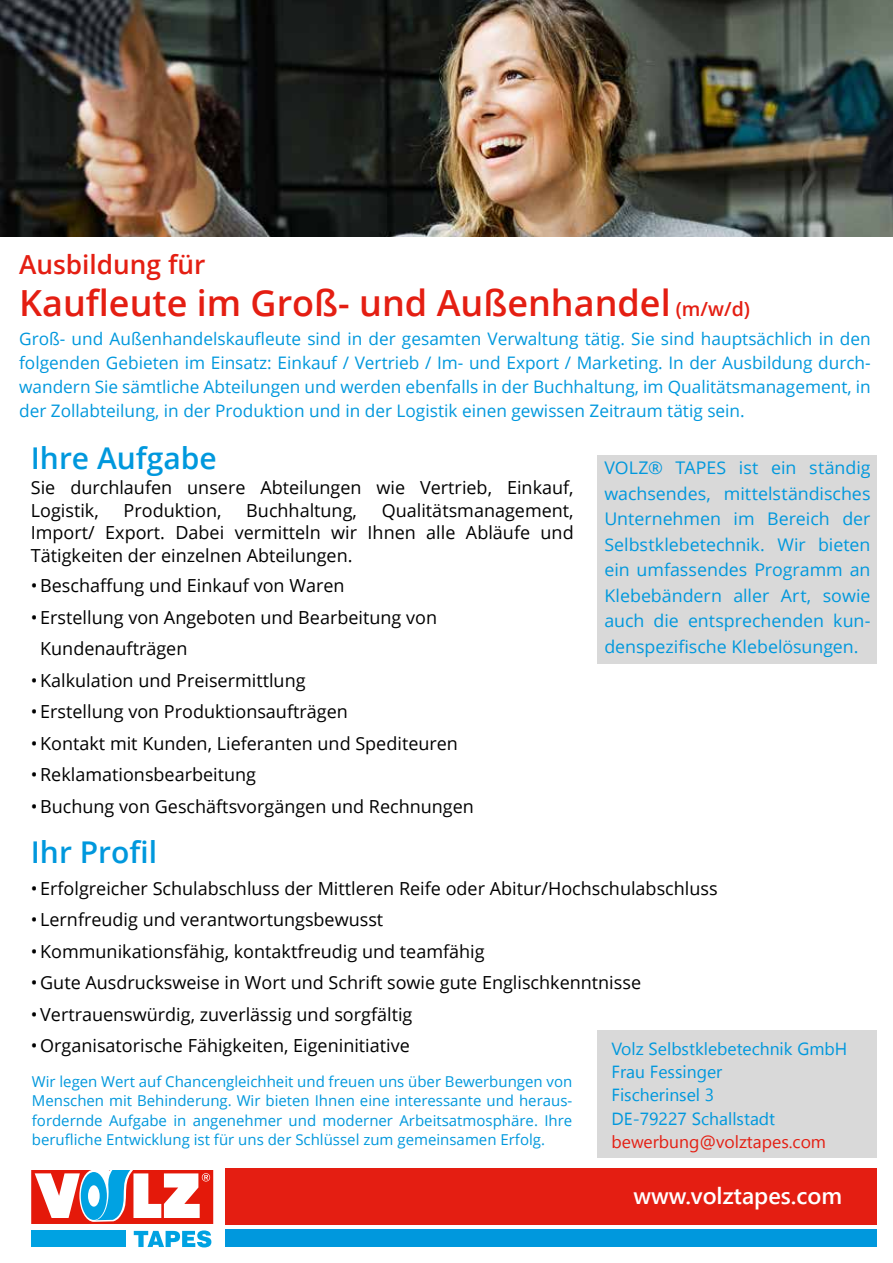
<style>
.page{position:relative;width:893px;height:1263px;background:#fff}
.page>*{position:absolute;margin:0;border:0;box-sizing:border-box;transform-origin:0 0}
.t1{font:600 36px "Open Sans";color:#e41e12}
.t2{font:600 30px "Open Sans";color:#0098dd}
.t3{font:600 26.25px "Open Sans";color:#e41e12}
.t4{font:600 23.4px "Segoe UI";color:#fff}
.t5{font:18px/22.5px "Open Sans";color:#000}
.t6{font:17.55px "Segoe UI Symbol";color:#0098dd}
.t7{font:17.55px "Segoe UI Symbol";color:#e41e12}
.t8{font:17.4px/25.5px "Open Sans";color:#0098dd;text-align:justify}
.t9{font:17.25px/24px "Open Sans";color:#0098dd;text-align:justify}
.t10{font:15px/19.5px "Open Sans";color:#0098dd;text-align:justify}
.s1{font-size:19.5px}
</style>
<div class="page">
<img style="left:0;top:0;width:893px;height:237px">
<div style="left:598px;top:1030px;width:279px;height:127px;background:#d9d9d9"></div>
<div style="left:598px;top:455px;width:279px;height:208px;background:#d9d9d9"></div>
<svg style="left:31px;top:1171px;width:182px;height:53px"></svg>
<div style="left:31px;top:1231px;width:95px;height:16px;background:#00a2e2"></div>
<svg style="left:134px;top:1230px;width:77px;height:17px"></svg>
<div style="left:226px;top:1168px;width:651px;height:56px;background:#e41e12"></div>
<div style="left:226px;top:1229px;width:651px;height:18px;background:#0098dd"></div>
<h3 class="t3" style="left:19px;top:247px;width:188px">Ausbildung für</h3>
<h1 class="t1" style="left:19px;top:278px;width:732px">Kaufleute im Groß- und Außenhandel <span class="s1">(m/w/d)</span></h1>
<p class="t9" style="left:19px;top:326px;width:853px">Groß- und Außenhandelskaufleute sind in der gesamten Verwaltung tätig. Sie sind hauptsächlich in den folgenden Gebieten im Einsatz: Einkauf / Vertrieb / Im- und Export / Marketing. In der Ausbildung durch&shy;wandern Sie sämtliche Abteilungen und werden ebenfalls in der Buchhaltung, im Qualitätsmanagement, in der Zollabteilung, in der Produktion und in der Logistik einen gewissen Zeitraum tätig sein.</p>
<h2 class="t2" style="left:31px;top:437px;width:188px">Ihre Aufgabe</h2>
<p class="t5" style="left:31px;top:476px;width:544px">Sie durchlaufen unsere Abteilungen wie Vertrieb, Einkauf,<br>Logistik,</p>
<p class="t5" style="left:31px;top:499px;width:544px;text-align:justify;text-indent:351px">Qualitätsmanagement, Import/ Export. Dabei vermitteln wir Ihnen alle Abläufe und Tätigkeiten der einzelnen Abteilungen.</p>
<p class="t5" style="left:124px;top:499px;width:99px">Produktion,</p>
<p class="t5" style="left:246px;top:499px;width:112px">Buchhaltung,</p>
<p class="t5" style="left:31px;top:574px;width:315px">•Beschaffung und Einkauf von Waren</p>
<p class="t5" style="left:40px;top:601px;width:398px;line-height:31.5px;text-indent:-9px">• Erstellung von Angeboten und Bearbeitung von<br>Kundenaufträgen</p>
<p class="t5" style="left:31px;top:668px;width:276px">•Kalkulation und Preisermittlung</p>
<p class="t5" style="left:31px;top:700px;width:319px">• Erstellung von Produktionsaufträgen</p>
<p class="t5" style="left:31px;top:731px;width:429px">•Kontakt mit Kunden, Lieferanten und Spediteuren</p>
<p class="t5" style="left:31px;top:763px;width:227px">•Reklamationsbearbeitung</p>
<p class="t5" style="left:31px;top:794px;width:445px">•Buchung von Geschäftsvorgängen und Rechnungen</p>
<p class="t8" style="left:604px;top:455px;width:268px">VOLZ® TAPES ist ein ständig wachsendes, mittelständisches Unternehmen im Bereich der Selbstklebetechnik. Wir bieten ein umfassendes Programm an Klebebändern aller Art, sowie auch die entsprechenden kun&shy;denspezifische Klebelösungen.</p>
<h2 class="t2" style="left:31px;top:832px;width:128px">Ihr Profil</h2>
<p class="t5" style="left:31px;top:877px;width:688px">• Erfolgreicher Schulabschluss der Mittleren Reife oder Abitur/Hochschulabschluss</p>
<p class="t5" style="left:31px;top:908px;width:354px">• Lernfreudig und verantwortungsbewusst</p>
<p class="t5" style="left:31px;top:940px;width:455px">•Kommunikationsfähig, kontaktfreudig und teamfähig</p>
<p class="t5" style="left:31px;top:971px;width:612px">•Gute Ausdrucksweise in Wort und Schrift sowie gute Englischkenntnisse</p>
<p class="t5" style="left:31px;top:1003px;width:383px">•Vertrauenswürdig, zuverlässig und sorgfältig</p>
<p class="t5" style="left:31px;top:1034px;width:381px">•Organisatorische Fähigkeiten, Eigeninitiative</p>
<p class="t6" style="left:667px;top:1038px;width:42px">●▲▼●</p>
<p class="t6" style="left:635px;top:1061px;width:63px">◆ ▲▲■</p>
<p class="t6" style="left:624px;top:1085px;width:92px">▲ ■▲● ✓</p>
<p class="t10" style="left:32px;top:1071px;width:542px">Wir legen Wert auf Chancengleichheit und freuen uns über Bewerbungen von Menschen mit Behinderung. Wir bieten Ihnen eine interessante und heraus&shy;fordernde Aufgabe in angenehmer und moderner Arbeitsatmosphäre. Ihre berufliche Entwicklung ist für uns der Schlüssel zum gemeinsamen Erfolg.</p>
<p class="t6" style="left:728px;top:1108px;width:49px">●●▲▼ ▼</p>
<p class="t7" style="left:716px;top:1132px;width:38px">❖□● ▼</p>
<p class="t4" style="left:633px;top:1173px;width:210px">www.volztapes.com</p>
</div>
